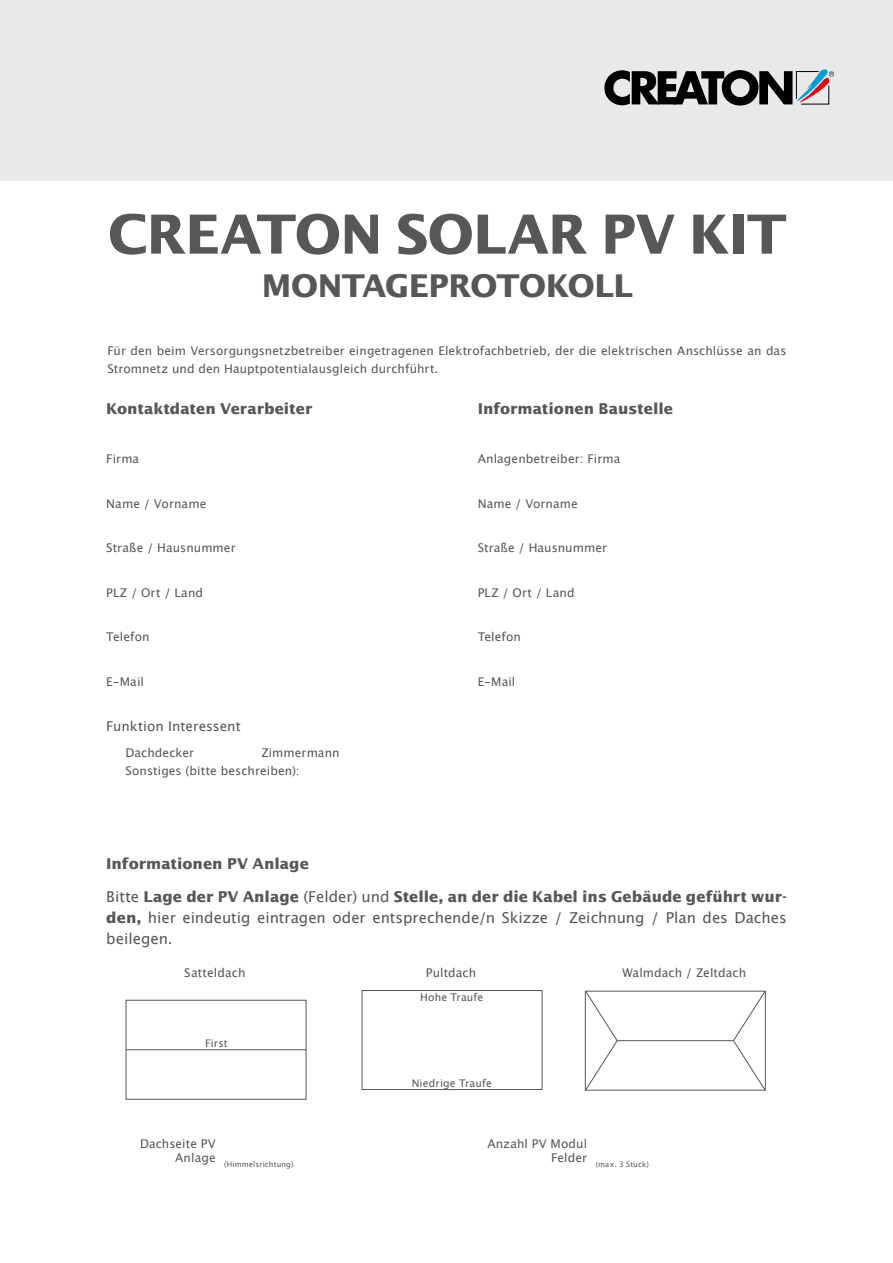
<style>
.page{position:relative;width:893px;height:1263px;background:#fff}
.page>*{position:absolute;margin:0;border:0;box-sizing:border-box;transform-origin:0 0}
.t1{font:700 54px "Lucida San";letter-spacing:-.015em;color:#575756}
.t2{font:700 31.5px "Lucida San";letter-spacing:-.02em;color:#575756}
.t3{font:700 15px "Lucida San";color:#575756}
.t4{font:15px/21px "Lucida San Rom";letter-spacing:-.005em;color:#575756}
.t5{font:13.5px "Lucida San Rom";color:#575756}
.t6{font:12px/18px "Lucida San Rom";letter-spacing:.005em;color:#575756}
.t7{font:10.5px "Lucida San Rom";letter-spacing:.015em;color:#575756}
.t8{font:7.5px "Lucida San Rom";letter-spacing:.015em;color:#575756}
.s1{font-family:"Lucida San Rom";font-weight:400}
.s2{font-family:"Lucida San";font-weight:700}
</style>
<div class="page">
<div style="left:0;top:0;width:893px;height:181px;background:#e9e9e9"></div>
<svg style="left:604px;top:69px;width:230px;height:37px"></svg>
<div style="left:126px;top:1000px;width:180px;height:99px;border:1px solid #575756"></div>
<hr style="left:126px;top:1049px;width:180px;height:1px;background:#575756">
<div style="left:362px;top:990px;width:180px;height:100px;border:1px solid #575756"></div>
<svg style="left:584px;top:990px;width:182px;height:101px"></svg>
<h1 class="t1" style="left:108px;top:198px;width:680px">CREATON SOLAR PV KIT</h1>
<h2 class="t2" style="left:262px;top:265px;width:373px">MONTAGEPROTOKOLL</h2>
<p class="t6" style="left:107px;top:342px;width:681px">Für den beim Versorgungsnetzbetreiber eingetragenen Elektrofachbetrieb, der die elektrischen Anschlüsse an das<br>Stromnetz und den Hauptpotentialausgleich durchführt.</p>
<p class="t3" style="left:106px;top:399px;width:208px">Kontaktdaten Verarbeiter</p>
<p class="t6" style="left:106px;top:450px;width:34px">Firma</p>
<p class="t6" style="left:106px;top:495px;width:102px">Name / Vorname</p>
<p class="t6" style="left:106px;top:539px;width:131px">Straße / Hausnummer</p>
<p class="t6" style="left:106px;top:584px;width:98px">PLZ / Ort / Land</p>
<p class="t6" style="left:106px;top:628px;width:45px">Telefon</p>
<p class="t6" style="left:106px;top:673px;width:39px">E-Mail</p>
<p class="t5" style="left:106px;top:717px;width:136px">Funktion Interessent</p>
<p class="t6" style="left:125px;top:744px;width:70px">Dachdecker</p>
<p class="t6" style="left:125px;top:744px;width:216px;text-indent:136px">Zimmermann<br>Sonstiges (bitte beschreiben):</p>
<p class="t3" style="left:478px;top:399px;width:197px">Informationen Baustelle</p>
<p class="t6" style="left:478px;top:450px;width:144px">Anlagenbetreiber: Firma</p>
<p class="t6" style="left:478px;top:495px;width:102px">Name / Vorname</p>
<p class="t6" style="left:478px;top:539px;width:131px">Straße / Hausnummer</p>
<p class="t6" style="left:478px;top:584px;width:98px">PLZ / Ort / Land</p>
<p class="t6" style="left:478px;top:628px;width:45px">Telefon</p>
<p class="t6" style="left:478px;top:673px;width:39px">E-Mail</p>
<p class="t3" style="left:106px;top:853px;width:204px">Informationen PV Anlage</p>
<p class="t3" style="left:106px;top:887px;width:682px"><span class="s1">Bitte</span> Lage der PV Anlage <span class="s1">(Felder) und</span> Stelle, an der die Kabel ins Gebäude geführt wur-</p>
<p class="t4" style="left:106px;top:908px;width:682px"><span class="s2">den,</span> hier eindeutig eintragen oder entsprechende/n Skizze / Zeichnung / Plan des Daches beilegen.</p>
<p class="t6" style="left:184px;top:964px;width:63px">Satteldach</p>
<p class="t6" style="left:426px;top:964px;width:52px">Pultdach</p>
<p class="t6" style="left:622px;top:964px;width:125px">Walmdach / Zeltdach</p>
<p class="t7" style="left:205px;top:1036px;width:24px">First</p>
<p class="t6" style="left:140px;top:1135px;width:77px">Dachseite PV</p>
<p class="t8" style="left:175px;top:1160px;width:120px"><sup>Anlage</sup> (Himmelsrichtung)</p>
<p class="t7" style="left:420px;top:990px;width:65px">Hohe Traufe</p>
<p class="t7" style="left:412px;top:1076px;width:82px">Niedrige Traufe</p>
<p class="t6" style="left:487px;top:1135px;width:101px">Anzahl PV Modul</p>
<p class="t8" style="left:551px;top:1160px;width:99px"><sup>Felder</sup> (max. 3 Stück)</p>
</div>
